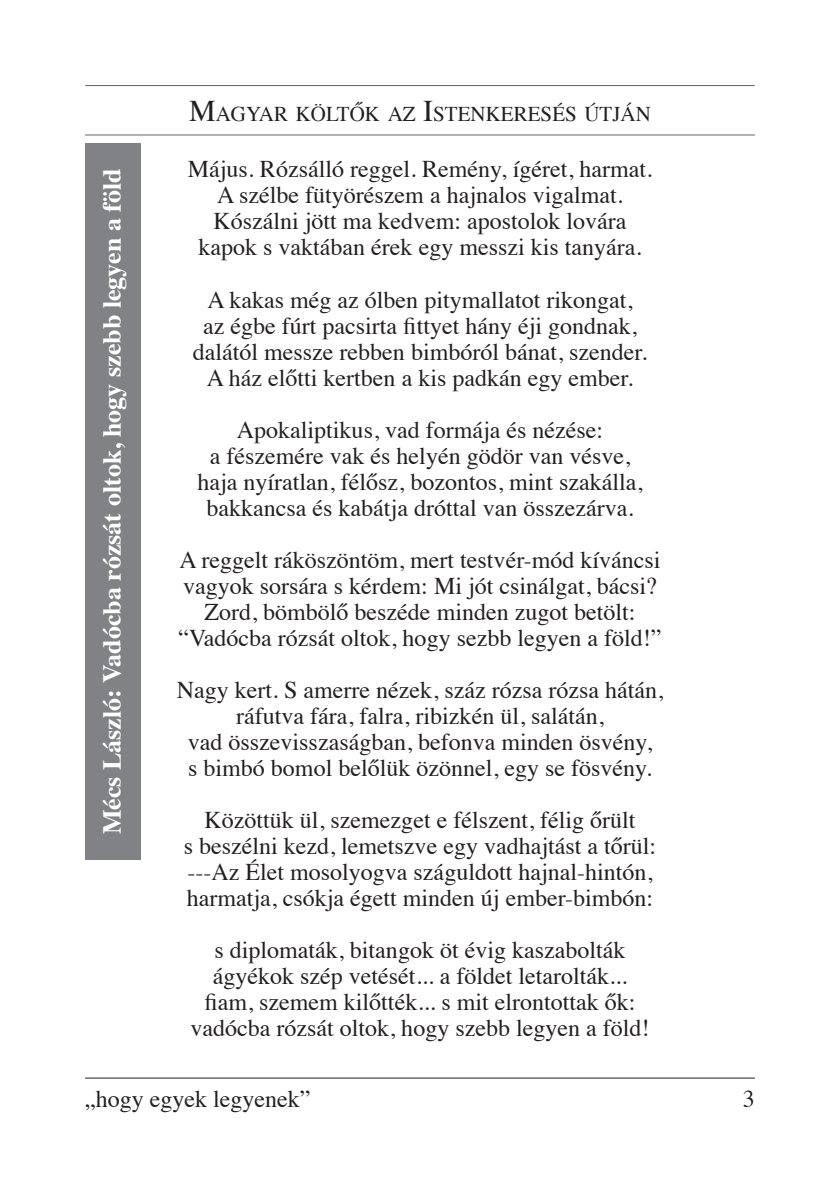
<style>
.page{position:relative;width:840px;height:1191px;background:#fff}
.page>*{position:absolute;margin:0;border:0;box-sizing:border-box;transform-origin:0 0}
.t1{font:700 26px "Times";color:#fff}
.t2{font:24px/26px "Times";color:#231f20;text-align:center}
.t3{font:21px "Times";color:#231f20}
.s1{font-size:30px}
</style>
<div class="page">
<hr style="left:85px;top:1077px;width:669px;height:1px;background:#231f20">
<hr style="left:85px;top:85px;width:669px;height:1px;background:#636366">
<hr style="left:85px;top:134px;width:669px;height:1px;background:#636366">
<div style="left:85px;top:143px;width:56px;height:716px;background:#808285"></div>
<p class="t1" style="left:87px;top:834px;width:667px;rotate:-90deg">Mécs László: Vadócba rózsát oltok, hogy szebb legyen a föld</p>
<p class="t3" style="left:189px;top:94px;width:463px"><span class="s1">M</span>AGYAR KÖLTŐK AZ <span class="s1">I</span>STENKERESÉS ÚTJÁN</p>
<p class="t2" style="left:188px;top:154px;width:465px">Május. Rózsálló reggel. Remény, ígéret, harmat.<br>A szélbe fütyörészem a hajnalos vigalmat.<br>Kószálni jött ma kedvem: apostolok lovára kapok s vaktában érek egy messzi kis tanyára.</p>
<p class="t2" style="left:193px;top:284px;width:455px">A kakas még az ólben pitymallatot rikongat,<br>az égbe fúrt pacsirta fittyet hány éji gondnak, dalától messze rebben bimbóról bánat, szender.<br>A ház előtti kertben a kis padkán egy ember.</p>
<p class="t2" style="left:197px;top:414px;width:446px">Apokaliptikus, vad formája és nézése:<br>a fészemére vak és helyén gödör van vésve, haja nyíratlan, félősz, bozontos, mint szakálla, bakkancsa és kabátja dróttal van összezárva.</p>
<p class="t2" style="left:178px;top:544px;width:484px">A reggelt ráköszöntöm, mert testvér-mód kíváncsi vagyok sorsára s kérdem: Mi jót csinálgat, bácsi?<br>Zord, bömbölő beszéde minden zugot betölt: “Vadócba rózsát oltok, hogy sezbb legyen a föld!”</p>
<p class="t2" style="left:177px;top:674px;width:487px">Nagy kert. S amerre nézek, száz rózsa rózsa hátán, ráfutva fára, falra, ribizkén ül, salátán,<br>vad összevisszaságban, befonva minden ösvény,<br>s bimbó bomol belőlük özönnel, egy se fösvény.</p>
<p class="t2" style="left:184px;top:804px;width:473px">Közöttük ül, szemezget e félszent, félig őrült<br>s beszélni kezd, lemetszve egy vadhajtást a tőrül: ---Az Élet mosolyogva száguldott hajnal-hintón, harmatja, csókja égett minden új ember-bimbón:</p>
<p class="t2" style="left:190px;top:934px;width:460px">s diplomaták, bitangok öt évig kaszabolták ágyékok szép vetését... a földet letarolták... fiam, szemem kilőtték... s mit elrontottak ők: vadócba rózsát oltok, hogy szebb legyen a föld!</p>
<p class="t2" style="left:85px;top:1084px;width:227px">„hogy egyek legyenek”</p>
<p class="t2" style="left:742px;top:1084px;width:13px">3</p>
</div>
